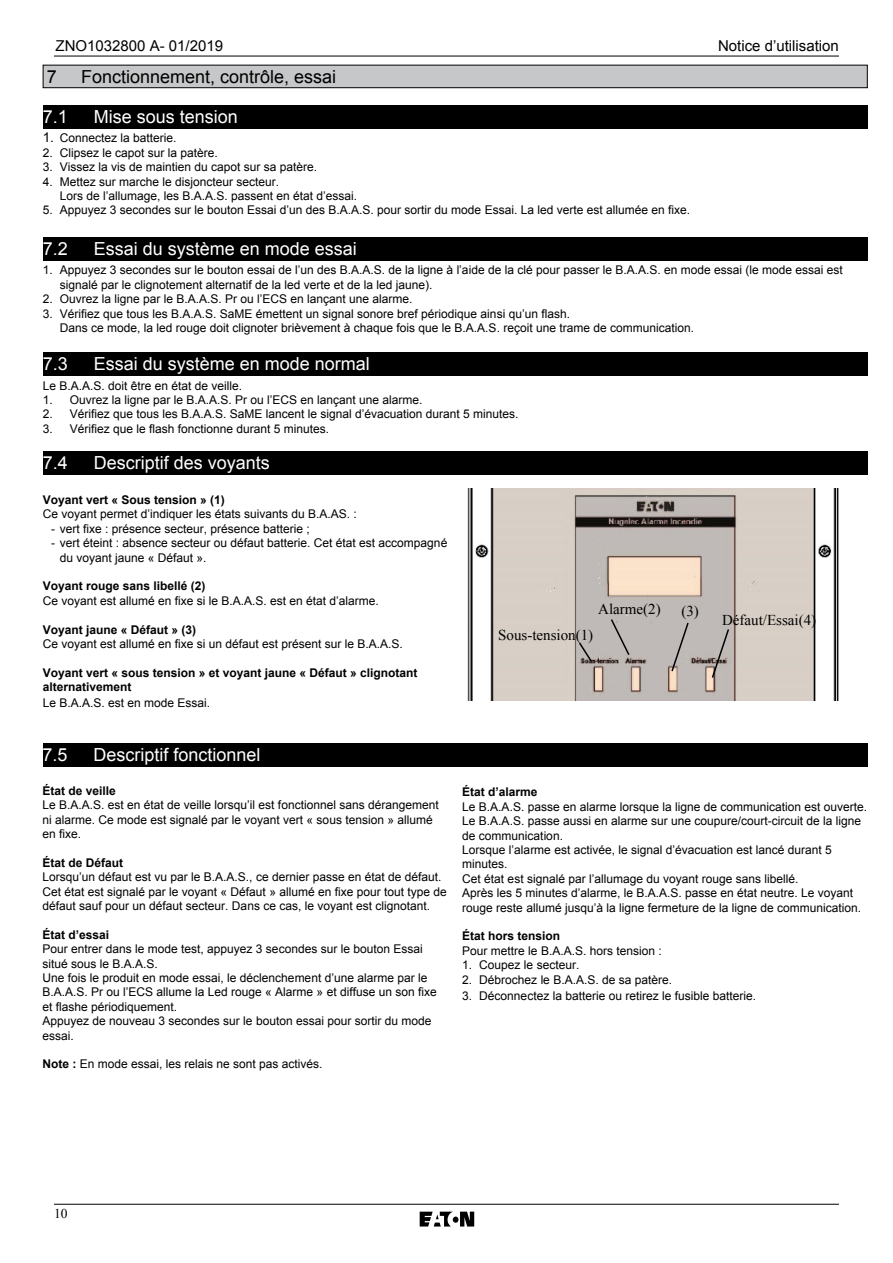
<style>
.page{position:relative;width:893px;height:1263px;background:#fff}
.page>*{position:absolute;margin:0;border:0;box-sizing:border-box;transform-origin:0 0}
.t1{font:18px "Arial";color:#fff}
.t2{font:18px "Arial";color:#000}
.t3{font:15px "Times New Roman";color:#000}
.t4{font:15px "Arial";color:#000}
.t5{font:13.5px "Times New Roman";color:#000}
.t6{font:12px/14.4px "Arial";color:#000}
.t7{font:700 12px/14.4px "Arial";color:#000}
.s1{font-size:13.5px}
.s2{font-weight:700}
</style>
<div class="page">
<hr style="left:54px;top:56px;width:785px;height:1px;background:#000">
<hr style="left:54px;top:1204px;width:785px;height:1px;background:#000">
<svg style="left:420px;top:1211px;width:54px;height:15px"></svg>
<img style="left:467px;top:488px;width:372px;height:212px">
<svg style="left:711px;top:627px;width:19px;height:52px"></svg>
<svg style="left:670px;top:621px;width:20px;height:52px"></svg>
<svg style="left:609px;top:617px;width:22px;height:40px"></svg>
<svg style="left:577px;top:641px;width:16px;height:22px"></svg>
<div style="left:43px;top:451px;width:825px;height:24px;background:#000"></div>
<div style="left:43px;top:743px;width:825px;height:24px;background:#000"></div>
<div style="left:43px;top:105px;width:825px;height:24px;background:#000"></div>
<div style="left:43px;top:65px;width:825px;height:23px;background:#c6c7c8;border:1px solid #000"></div>
<div style="left:43px;top:237px;width:825px;height:24px;background:#000"></div>
<div style="left:43px;top:352px;width:825px;height:24px;background:#000"></div>
<p class="t4" style="left:56px;top:36px;width:169px">ZNO1032800 A- 01/2019</p>
<p class="t4" style="left:718px;top:36px;width:122px">Notice d’utilisation</p>
<h1 class="t2" style="left:47px;top:65px;width:12px">7</h1>
<h1 class="t2" style="left:81px;top:65px;width:257px">Fonctionnement, contrôle, essai</h1>
<h1 class="t1" style="left:43px;top:105px;width:27px">7.1</h1>
<h1 class="t1" style="left:94px;top:105px;width:146px">Mise sous tension</h1>
<p class="t6" style="left:43px;top:131px;width:135px"><span class="s1">1.</span> Connectez la batterie.</p>
<p class="t6" style="left:43px;top:145px;width:177px">2. Clipsez le capot sur la patère.</p>
<p class="t6" style="left:43px;top:160px;width:276px">3. Vissez la vis de maintien du capot sur sa patère.</p>
<p class="t6" style="left:60px;top:174px;width:299px;text-indent:-17px">4. Mettez sur marche le disjoncteur secteur.<br>Lors de l’allumage, les B.A.A.S. passent en état d’essai.</p>
<p class="t6" style="left:43px;top:203px;width:649px">5. Appuyez 3 secondes sur le bouton Essai d’un des B.A.A.S. pour sortir du mode Essai. La led verte est allumée en fixe.</p>
<h1 class="t1" style="left:43px;top:237px;width:27px">7.2</h1>
<h1 class="t1" style="left:94px;top:237px;width:265px">Essai du système en mode essai</h1>
<p class="t6" style="left:60px;top:263px;width:785px;text-indent:-17px">1. Appuyez 3 secondes sur le bouton essai de l’un des B.A.A.S. de la ligne à l’aide de la clé pour passer le B.A.A.S. en mode essai (le mode essai est signalé par le clignotement alternatif de la led verte et de la led jaune).</p>
<p class="t6" style="left:43px;top:292px;width:371px">2. Ouvrez la ligne par le B.A.A.S. Pr ou l’ECS en lançant une alarme.</p>
<p class="t6" style="left:60px;top:306px;width:636px;text-indent:-17px">3. Vérifiez que tous les B.A.A.S. SaME émettent un signal sonore bref périodique ainsi qu’un flash.<br>Dans ce mode, la led rouge doit clignoter brièvement à chaque fois que le B.A.A.S. reçoit une trame de communication.</p>
<h1 class="t1" style="left:43px;top:352px;width:27px">7.3</h1>
<h1 class="t1" style="left:94px;top:352px;width:278px">Essai du système en mode normal</h1>
<p class="t6" style="left:43px;top:378px;width:201px">Le B.A.A.S. doit être en état de veille.</p>
<p class="t6" style="left:43px;top:393px;width:381px">1. Ouvrez la ligne par le B.A.A.S. Pr ou l’ECS en lançant une alarme.</p>
<p class="t6" style="left:43px;top:407px;width:477px">2. Vérifiez que tous les B.A.A.S. SaME lancent le signal d’évacuation durant 5 minutes.</p>
<p class="t6" style="left:43px;top:421px;width:288px">3. Vérifiez que le flash fonctionne durant 5 minutes.</p>
<h1 class="t1" style="left:43px;top:451px;width:27px">7.4</h1>
<h1 class="t1" style="left:94px;top:451px;width:178px">Descriptif des voyants</h1>
<p class="t7" style="left:43px;top:493px;width:184px">Voyant vert « Sous tension » (1)</p>
<p class="t6" style="left:43px;top:507px;width:316px">Ce voyant permet d’indiquer les états suivants du B.A.AS. :</p>
<p class="t6" style="left:51px;top:521px;width:260px">- vert fixe : présence secteur, présence batterie ;</p>
<p class="t6" style="left:60px;top:536px;width:389px;text-indent:-9px">- vert éteint : absence secteur ou défaut batterie. Cet état est accompagné du voyant jaune « Défaut ».</p>
<p class="t7" style="left:43px;top:579px;width:164px">Voyant rouge sans libellé (2)</p>
<p class="t6" style="left:43px;top:593px;width:338px">Ce voyant est allumé en fixe si le B.A.A.S. est en état d’alarme.</p>
<p class="t7" style="left:43px;top:622px;width:155px">Voyant jaune « Défaut » (3)</p>
<p class="t6" style="left:43px;top:637px;width:362px">Ce voyant est allumé en fixe si un défaut est présent sur le B.A.A.S.</p>
<p class="t7" style="left:43px;top:666px;width:376px">Voyant vert « sous tension » et voyant jaune « Défaut » clignotant alternativement</p>
<p class="t6" style="left:43px;top:696px;width:169px">Le B.A.A.S. est en mode Essai.</p>
<p class="t3" style="left:598px;top:599px;width:64px">Alarme(2)</p>
<p class="t3" style="left:498px;top:625px;width:96px">Sous-tension(1)</p>
<p class="t3" style="left:681px;top:601px;width:19px">(3)</p>
<p class="t3" style="left:722px;top:610px;width:96px">Défaut/Essai(4)</p>
<h1 class="t1" style="left:43px;top:743px;width:27px">7.5</h1>
<h1 class="t1" style="left:94px;top:743px;width:169px">Descriptif fonctionnel</h1>
<p class="t7" style="left:43px;top:784px;width:75px">État de veille</p>
<p class="t6" style="left:43px;top:798px;width:398px">Le B.A.A.S. est en état de veille lorsqu’il est fonctionnel sans dérangement ni alarme. Ce mode est signalé par le voyant vert « sous tension » allumé en fixe.</p>
<p class="t7" style="left:43px;top:856px;width:82px">État de Défaut</p>
<p class="t6" style="left:43px;top:870px;width:406px">Lorsqu’un défaut est vu par le B.A.A.S., ce dernier passe en état de défaut.<br>Cet état est signalé par le voyant « Défaut » allumé en fixe pour tout type de défaut sauf pour un défaut secteur. Dans ce cas, le voyant est clignotant.</p>
<p class="t7" style="left:43px;top:928px;width:68px">État d’essai</p>
<p class="t6" style="left:43px;top:942px;width:396px">Pour entrer dans le mode test, appuyez 3 secondes sur le bouton Essai situé sous le B.A.A.S.<br>Une fois le produit en mode essai, le déclenchement d’une alarme par le B.A.A.S. Pr ou l’ECS allume la Led rouge « Alarme » et diffuse un son fixe et flashe périodiquement.<br>Appuyez de nouveau 3 secondes sur le bouton essai pour sortir du mode essai.</p>
<p class="t6" style="left:43px;top:1057px;width:282px"><span class="s2">Note :</span> En mode essai, les relais ne sont pas activés.</p>
<p class="t7" style="left:462px;top:785px;width:77px">État d’alarme</p>
<p class="t6" style="left:462px;top:799px;width:406px">Le B.A.A.S. passe en alarme lorsque la ligne de communication est ouverte.<br>Le B.A.A.S. passe aussi en alarme sur une coupure/court-circuit de la ligne de communication.<br>Lorsque l’alarme est activée, le signal d’évacuation est lancé durant 5 minutes.<br>Cet état est signalé par l’allumage du voyant rouge sans libellé.<br>Après les 5 minutes d’alarme, le B.A.A.S. passe en état neutre. Le voyant rouge reste allumé jusqu’à la ligne fermeture de la ligne de communication.</p>
<p class="t7" style="left:462px;top:929px;width:100px">État hors tension</p>
<p class="t6" style="left:462px;top:943px;width:201px">Pour mettre le B.A.A.S. hors tension :</p>
<p class="t6" style="left:462px;top:958px;width:119px">1. Coupez le secteur.</p>
<p class="t6" style="left:462px;top:972px;width:211px">2. Débrochez le B.A.A.S. de sa patère.</p>
<p class="t6" style="left:462px;top:988px;width:295px">3. Déconnectez la batterie ou retirez le fusible batterie.</p>
<p class="t5" style="left:54px;top:1205px;width:15px">10</p>
</div>
